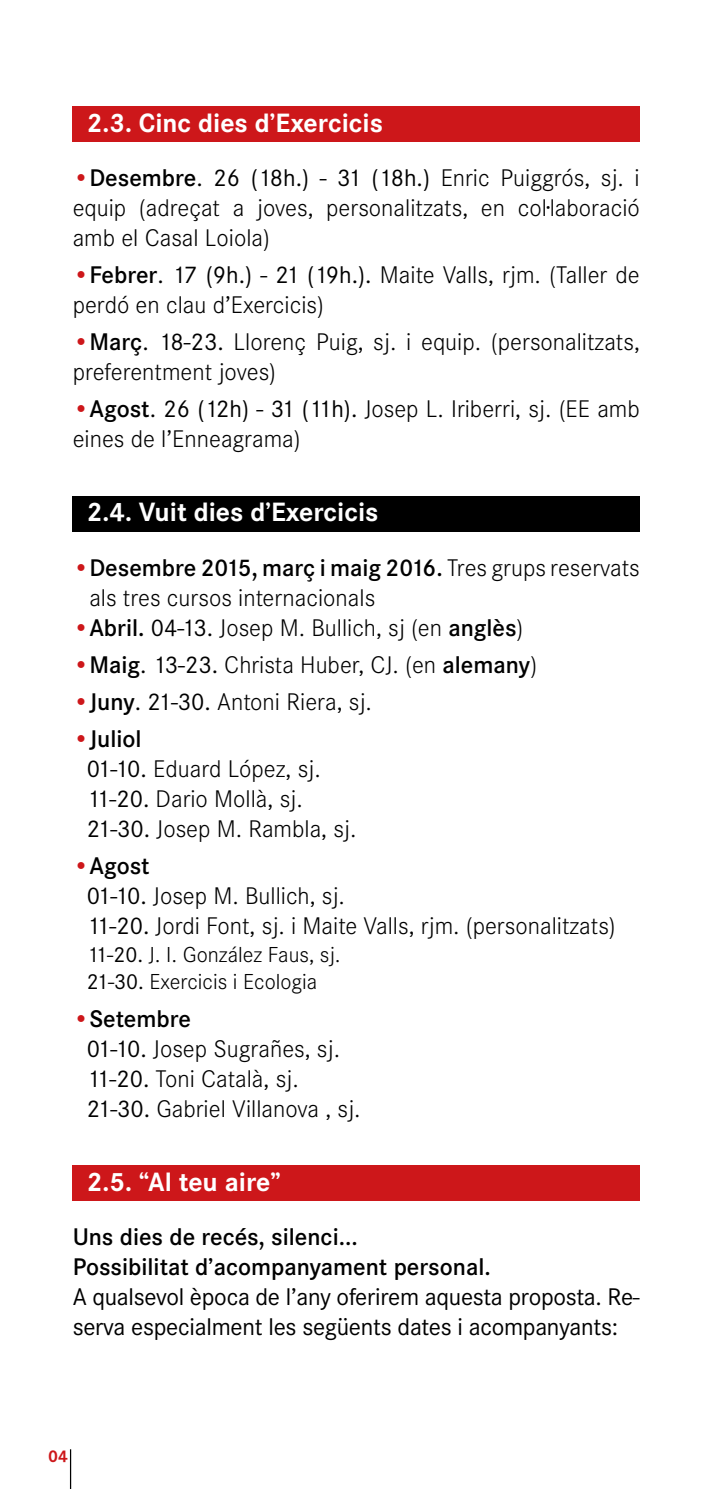
<style>
.page{position:relative;width:709px;height:1489px;background:#fff}
.page>*{position:absolute;margin:0;border:0;box-sizing:border-box;transform-origin:0 0}
.t1{font:700 27.5px "Corporate S";color:#fff}
.t2{font:300 25px/30px "Corporate S";color:#000}
.t3{font:25px/30px "Corporate S";letter-spacing:-.01em;color:#000}
.t4{font:600 25px/30px "Corporate S";color:#000}
.t5{font:300 22.5px/27.5px "Corporate S";color:#000}
.t6{font:700 17.5px "Corporate S";color:#cd171a}
.s1{font-weight:600;color:#cd171a}
.s2{font-weight:600}
.s3{font-weight:400}
</style>
<div class="page">
<hr style="left:70px;top:1449px;width:1px;height:39px;background:#000">
<div style="left:73px;top:106px;width:567px;height:36px;background:#cd171a"></div>
<div style="left:73px;top:496px;width:567px;height:35px;background:#000"></div>
<div style="left:73px;top:1165px;width:567px;height:35px;background:#cd171a"></div>
<p class="t1" style="left:87px;top:107px;width:298px">2.3. Cinc dies d’Exercicis</p>
<p class="t2" style="left:73px;top:163px;width:569px;text-align:justify"><span class="s1">•</span><span class="s2">Desembre</span><span class="s3">. 26 (18h.) - 31 (18h.)</span> Enric Puiggrós, sj. i equip (adreçat a joves, personalitzats, en col·laboració amb el Casal Loiola)</p>
<p class="t2" style="left:73px;top:260px;width:568px"><span class="s1">•</span><span class="s2">Febrer</span><span class="s3">. 17 (9h.) - 21 (19h.).</span> Maite Valls, rjm. (Taller de perdó en clau d’Exercicis)</p>
<p class="t2" style="left:73px;top:327px;width:568px"><span class="s1">•</span><span class="s2">Març</span><span class="s3">. 18-23.</span> Llorenç Puig, sj. i equip. (personalitzats, preferentment joves)</p>
<p class="t2" style="left:73px;top:394px;width:568px"><span class="s1">•</span><span class="s2">Agost</span><span class="s3">. 26 (12h) - 31 (11h).</span> Josep L. Iriberri, sj. (EE amb eines de l’Enneagrama)</p>
<p class="t1" style="left:87px;top:496px;width:293px">2.4. Vuit dies d’Exercicis</p>
<p class="t2" style="left:89px;top:553px;width:552px;text-indent:-17px"><span class="s1">•</span><span class="s2">Desembre 2015, març i maig 2016.</span> Tres grups reservats als tres cursos internacionals</p>
<p class="t2" style="left:73px;top:613px;width:452px"><span class="s1">•</span><span class="s2">Abril.</span> <span class="s3">04-13.</span> Josep M. Bullich, sj (en <span class="s2">anglès</span>)</p>
<p class="t2" style="left:73px;top:650px;width:466px"><span class="s1">•</span><span class="s2">Maig</span><span class="s3">. 13-23.</span> Christa Huber, CJ. (en <span class="s2">alemany</span>)</p>
<p class="t2" style="left:73px;top:687px;width:301px"><span class="s1">•</span><span class="s2">Juny</span><span class="s3">. 21-30.</span> Antoni Riera, sj.</p>
<p class="t2" style="left:87px;top:724px;width:271px;text-indent:-14px"><span class="s1">•</span><span class="s2">Juliol<br></span><span class="s3">01-10.</span> Eduard López, sj.<br><span class="s3">11-20.</span> Dario Mollà, sj.<br><span class="s3">21-30.</span> Josep M. Rambla, sj.</p>
<p class="t2" style="left:87px;top:851px;width:530px;text-indent:-14px"><span class="s1">•</span><span class="s2">Agost<br></span><span class="s3">01-10.</span> Josep M. Bullich, sj.<br><span class="s3">11-20.</span> Jordi Font, sj. i Maite Valls, rjm. (personalitzats)</p>
<p class="t5" style="left:87px;top:941px;width:255px"><span class="s3">11-20.</span> J. I. González Faus, sj.<br><span class="s3">21-30.</span> Exercicis i Ecologia</p>
<p class="t2" style="left:87px;top:1003px;width:275px;text-indent:-14px"><span class="s1">•</span><span class="s2">Setembre<br></span><span class="s3">01-10.</span> Josep Sugrañes, sj.<br><span class="s3">11-20.</span> Toni Català, sj.<br><span class="s3">21-30.</span> Gabriel Villanova , sj.</p>
<p class="t1" style="left:87px;top:1165px;width:195px">2.5. “Al teu aire”</p>
<p class="t4" style="left:73px;top:1221px;width:419px">Uns dies de recés, silenci...<br>Possibilitat d’acompanyament personal.</p>
<p class="t3" style="left:73px;top:1281px;width:568px">A qualsevol època de l’any oferirem aquesta proposta. Re&shy;serva especialment les següents dates i acompanyants:</p>
<p class="t6" style="left:48px;top:1445px;width:21px">04</p>
</div>
